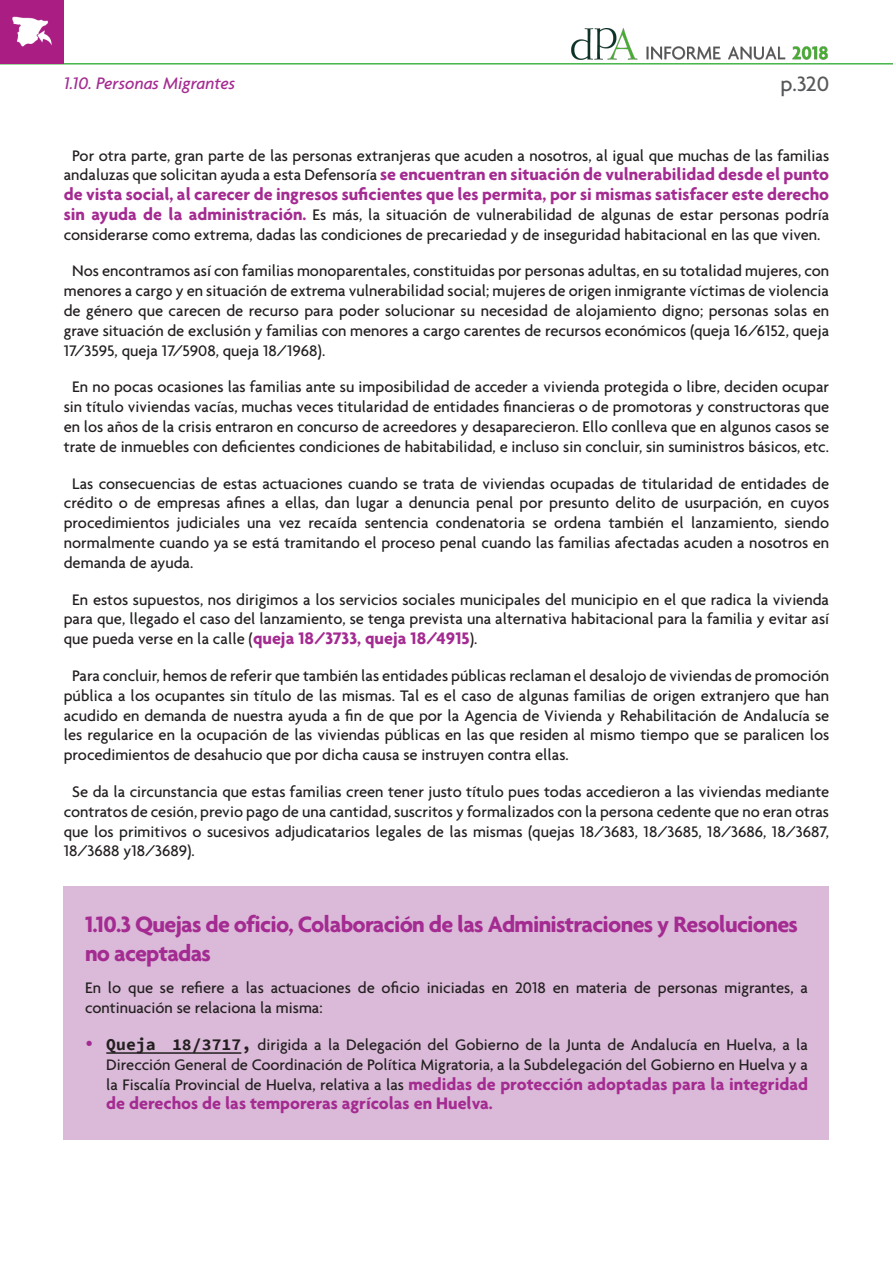
<style>
.page{position:relative;width:893px;height:1263px;background:#fff}
.page>*{position:absolute;margin:0;border:0;box-sizing:border-box;transform-origin:0 0}
.Título_1_1_1{font:700 24px/28.8px "Agenda";letter-spacing:-.03em;color:#a42b91}
.t1{font:500 22.5px "Agenda";color:#57585a}
.Parrafo{font:700 18px/19.5px "Agenda";color:#a42b91}
.nivel_1{font:700 18px/19.5px "Agenda";color:#a42b91}
.t2{font:italic 500 18px "Agenda";color:#a42b91}
.Parrafo-2{font:500 16.5px/19.8px "Agenda";color:#231f20;text-align:justify}
.nivel_1-2{font:500 16.5px/19.8px "Agenda";color:#231f20;text-align:right}
.s1{font-weight:500;font-size:16.5px;color:#231f20}
.s2{font-weight:700;font-size:18px;color:#a42b91}
.s3{color:#a42b91}
.s4{font-family:"Source Code Pro";font-weight:700}
</style>
<div class="page">
<img style="left:572px;top:29px;width:255px;height:30px">
<hr style="left:0;top:63px;width:893px;height:2px;background:#46b549">
<img style="left:0;top:0;width:64px;height:63px">
<div style="left:64px;top:887px;width:765px;height:253px;background:#dabad8"></div>
<hr style="left:106px;top:1052px;width:135px;height:2px;background:#231f20">
<p class="t2" style="left:64px;top:72px;width:173px">1.10. Personas Migrantes</p>
<h2 class="t1" style="left:780px;top:70px;width:50px">p.320</h2>
<p class="Parrafo-2" style="left:72px;top:145px;width:758px">Por otra parte, gran parte de las personas extranjeras que acuden a nosotros, al igual que muchas de las familias</p>
<p class="Parrafo" style="left:64px;top:164px;width:767px"><span class="s1">andaluzas que solicitan ayuda a esta Defensoría</span> se encuentran en situación de vulnerabilidad desde el punto de vista social, al carecer de ingresos suficientes que les permita, por si mismas satisfacer este derecho</p>
<p class="Parrafo-2" style="left:64px;top:204px;width:767px"><span class="s2">sin ayuda de la administración.</span> Es más, la situación de vulnerabilidad de algunas de estar personas podría considerarse como extrema, dadas las condiciones de precariedad y de inseguridad habitacional en las que viven.</p>
<p class="Parrafo-2" style="left:64px;top:261px;width:767px;text-indent:9px">Nos encontramos así con familias monoparentales, constituidas por personas adultas, en su totalidad mujeres, con menores a cargo y en situación de extrema vulnerabilidad social; mujeres de origen inmigrante víctimas de violencia de género que carecen de recurso para poder solucionar su necesidad de alojamiento digno; personas solas en grave situación de exclusión y familias con menores a cargo carentes de recursos económicos (queja 16/6152, queja 17/3595, queja 17/5908, queja 18/1968).</p>
<p class="Parrafo-2" style="left:64px;top:377px;width:767px;text-align:center">En no pocas ocasiones las familias ante su imposibilidad de acceder a vivienda protegida o libre, deciden ocupar sin título viviendas vacías, muchas veces titularidad de entidades financieras o de promotoras y constructoras que en los años de la crisis entraron en concurso de acreedores y desaparecieron. Ello conlleva que en algunos casos se trate de inmuebles con deficientes condiciones de habitabilidad, e incluso sin concluir, sin suministros básicos, etc.</p>
<p class="Parrafo-2" style="left:64px;top:473px;width:767px;text-indent:9px">Las consecuencias de estas actuaciones cuando se trata de viviendas ocupadas de titularidad de entidades de crédito o de empresas afines a ellas, dan lugar a denuncia penal por presunto delito de usurpación, en cuyos procedimientos judiciales una vez recaída sentencia condenatoria se ordena también el lanzamiento, siendo normalmente cuando ya se está tramitando el proceso penal cuando las familias afectadas acuden a nosotros en demanda de ayuda.</p>
<p class="Parrafo-2" style="left:64px;top:589px;width:767px;text-indent:9px">En estos supuestos, nos dirigimos a los servicios sociales municipales del municipio en el que radica la vivienda para que, llegado el caso del lanzamiento, se tenga prevista una alternativa habitacional para la familia y evitar así que pueda verse en la calle (<span class="s2">queja 18/3733, queja 18/4915</span>).</p>
<p class="Parrafo-2" style="left:64px;top:665px;width:767px;text-indent:9px">Para concluir, hemos de referir que también las entidades públicas reclaman el desalojo de viviendas de promoción pública a los ocupantes sin título de las mismas. Tal es el caso de algunas familias de origen extranjero que han acudido en demanda de nuestra ayuda a fin de que por la Agencia de Vivienda y Rehabilitación de Andalucía se les regularice en la ocupación de las viviendas públicas en las que residen al mismo tiempo que se paralicen los procedimientos de desahucio que por dicha causa se instruyen contra ellas.</p>
<p class="Parrafo-2" style="left:64px;top:781px;width:767px;text-indent:9px">Se da la circunstancia que estas familias creen tener justo título pues todas accedieron a las viviendas mediante contratos de cesión, previo pago de una cantidad, suscritos y formalizados con la persona cedente que no eran otras que los primitivos o sucesivos adjudicatarios legales de las mismas (quejas 18/3683, 18/3685, 18/3686, 18/3687, 18/3688 y18/3689).</p>
<p class="Título_1_1_1" style="left:85px;top:909px;width:714px">1.10.3 Quejas de oficio, Colaboración de las Administraciones y Resoluciones no aceptadas</p>
<p class="Parrafo-2" style="left:85px;top:978px;width:724px">En lo que se refiere a las actuaciones de oficio iniciadas en 2018 en materia de personas migrantes, a continuación se relaciona la misma:</p>
<p class="nivel_1-2" style="left:85px;top:1034px;width:724px"><span class="s3">•</span> <span class="s4">Queja 18/3717,</span> dirigida a la Delegación del Gobierno de la Junta de Andalucía en Huelva, a la<br>Dirección General de Coordinación de Política Migratoria, a la Subdelegación del Gobierno en Huelva y a</p>
<p class="nivel_1" style="left:106px;top:1074px;width:703px"><span class="s1">la Fiscalía Provincial de Huelva, relativa a las</span> medidas de protección adoptadas para la integridad de derechos de las temporeras agrícolas en Huelva.</p>
</div>
